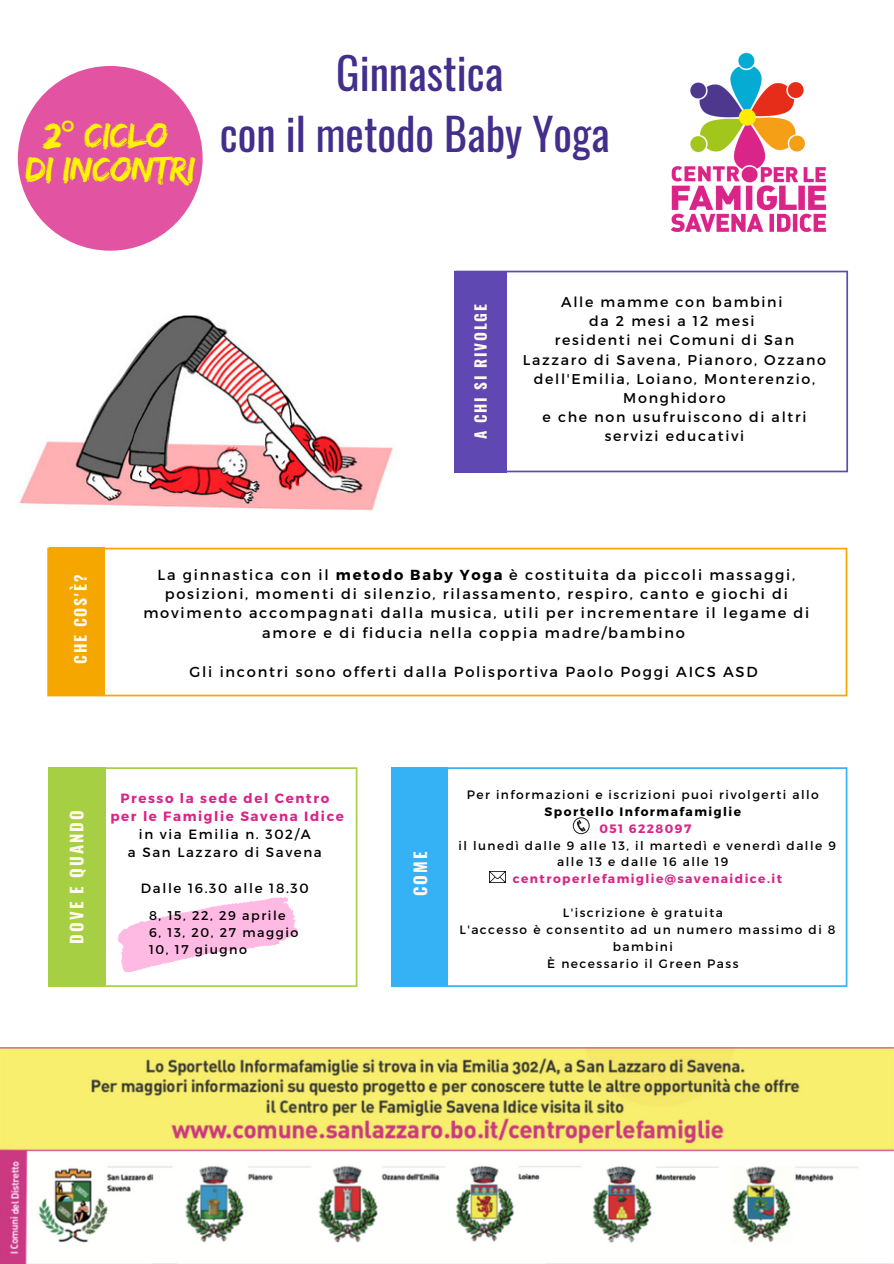
<style>
.page{position:relative;width:894px;height:1264px;background:#fff}
.page>*{position:absolute;margin:0;border:0;box-sizing:border-box;transform-origin:0 0}
.t1{font:43.8px "Oswald";color:#432e8b}
.t2{font:36.6px "Edo";letter-spacing:-.02em;color:#fff502}
.t3{font:700 16.65px "Oswald";letter-spacing:.12em;color:#fff8ec}
.t4{font:700 15.6px "Oswald";letter-spacing:.12em;color:#fff8ec}
.t5{font:700 15.15px "Oswald";letter-spacing:.12em;color:#fff8ec}
.t6{font:14.55px/19.4px "Montserrat";letter-spacing:.12em;color:#000;text-align:center}
.t7{font:14.25px/19.2px "Montserrat";letter-spacing:.12em;color:#000;text-align:center}
.t8{font:13.35px "Montserrat";letter-spacing:.12em;color:#000}
.t9{font:700 13.35px "Montserrat";letter-spacing:.12em;color:#db2488}
.t10{font:12.75px "Montserrat";letter-spacing:.12em;color:#000}
.t11{font:12.15px/16.8px "Montserrat";letter-spacing:.12em;color:#000}
.t12{font:700 12.15px "Montserrat";letter-spacing:.12em;color:#db2488}
.s1{font-family:"Noto Sans";font-style:italic}
.s2{font-weight:700}
</style>
<div class="page">
<svg style="left:506px;top:271px;width:341px;height:201px"></svg>
<div style="left:454px;top:271px;width:52px;height:201px;background:#6048b2"></div>
<svg style="left:47px;top:547px;width:800px;height:149px"></svg>
<div style="left:49px;top:547px;width:55px;height:149px;background:#f5a700"></div>
<svg style="left:105px;top:767px;width:252px;height:219px"></svg>
<svg style="left:447px;top:767px;width:400px;height:219px"></svg>
<div style="left:49px;top:767px;width:56px;height:219px;background:#a7cf44"></div>
<div style="left:391px;top:767px;width:56px;height:219px;background:#35b1f6"></div>
<img style="left:0;top:1047px;width:893px;height:216px">
<img style="left:670px;top:52px;width:157px;height:180px">
<svg style="left:572px;top:817px;width:17px;height:17px"></svg>
<img style="left:489px;top:871px;width:17px;height:11px">
<img style="left:18px;top:315px;width:375px;height:195px">
<svg style="left:115px;top:895px;width:185px;height:78px"></svg>
<div style="left:18px;top:66px;width:184px;height:185px;background:#e253a1;border-radius:50%"></div>
<p class="t2" style="left:43px;top:114px;width:126px">2<span class="s1">°</span> CICLO</p>
<p class="t2" style="left:25px;top:148px;width:171px">DI INCONTRI</p>
<p class="t1" style="left:336px;top:39px;width:168px">Ginnastica</p>
<p class="t1" style="left:220px;top:99px;width:391px">con il metodo Baby Yoga</p>
<p class="t5" style="left:468px;top:439px;width:136px;rotate:-90deg">A CHI SI RIVOLGE</p>
<p class="t7" style="left:561px;top:292px;width:223px">Alle mamme con bambini</p>
<p class="t7" style="left:589px;top:311px;width:167px">da 2 mesi a 12 mesi</p>
<p class="t7" style="left:522px;top:330px;width:304px">residenti nei Comuni di San<br>Lazzaro di Savena, Pianoro, Ozzano dell'Emilia, Loiano, Monterenzio,<br>Monghidoro</p>
<p class="t7" style="left:542px;top:406px;width:265px">e che non usufruiscono di altri servizi educativi</p>
<p class="t4" style="left:68px;top:664px;width:90px;rotate:-90deg">CHE COS'È?</p>
<p class="t6" style="left:143px;top:564px;width:667px">La ginnastica con il <span class="s2">metodo Baby Yoga</span> è costituita da piccoli massaggi, posizioni, momenti di silenzio, rilassamento, respiro, canto e giochi di movimento accompagnati dalla musica, utili per incrementare il legame di amore e di fiducia nella coppia madre/bambino</p>
<p class="t6" style="left:189px;top:661px;width:569px">Gli incontri sono offerti dalla Polisportiva Paolo Poggi AICS ASD</p>
<p class="t3" style="left:64px;top:943px;width:135px;rotate:-90deg">DOVE E QUANDO</p>
<p class="t9" style="left:120px;top:790px;width:210px">Presso la sede del Centro</p>
<p class="t9" style="left:110px;top:808px;width:235px">per le Famiglie Savena Idice</p>
<p class="t8" style="left:139px;top:825px;width:173px">in via Emilia n. 302/A</p>
<p class="t8" style="left:128px;top:843px;width:195px">a San Lazzaro di Savena</p>
<p class="t8" style="left:141px;top:879px;width:169px">Dalle 16.30 alle 18.30</p>
<p class="t10" style="left:149px;top:907px;width:138px">8, 15, 22, 29 aprile</p>
<p class="t10" style="left:149px;top:924px;width:151px">6, 13, 20, 27 maggio</p>
<p class="t10" style="left:149px;top:941px;width:99px">10, 17 giugno</p>
<p class="t3" style="left:407px;top:896px;width:46px;rotate:-90deg">COME</p>
<p class="t11" style="left:467px;top:786px;width:353px;text-align:center">Per informazioni e iscrizioni puoi rivolgerti allo<br><span class="s2">Sportello Informafamiglie</span></p>
<p class="t12" style="left:599px;top:820px;width:93px">051 6228097</p>
<p class="t11" style="left:557px;top:836px;width:280px;text-indent:-99px">il lunedì dalle 9 alle 13, il martedì e venerdì dalle 9 alle 13 e dalle 16 alle 19</p>
<p class="t12" style="left:512px;top:871px;width:270px">centroperlefamiglie@savenaidice.it</p>
<p class="t11" style="left:562px;top:904px;width:161px">L'iscrizione è gratuita</p>
<p class="t11" style="left:612px;top:920px;width:224px;text-indent:-153px">L'accesso è consentito ad un numero massimo di 8 bambini</p>
<p class="t11" style="left:547px;top:954px;width:192px">È necessario il Green Pass</p>
</div>
